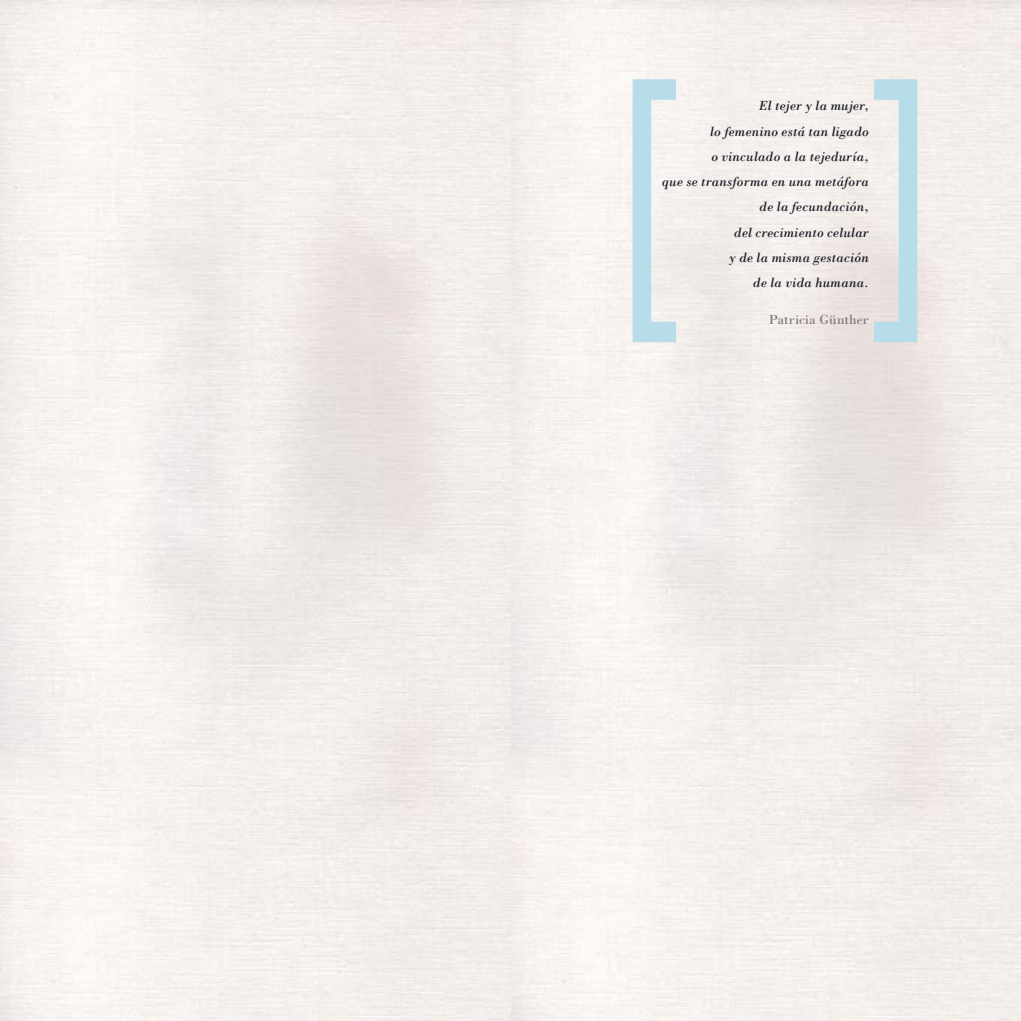
<style>
.page{position:relative;width:1021px;height:1021px;background:#fff}
.page>*{position:absolute;margin:0;border:0;box-sizing:border-box;transform-origin:0 0}
.t1{font:condensed 288px "Helvetica";color:#b7dcea}
.t2{font:italic 13.5px/25.2px "Bodoni";letter-spacing:.01em;color:#1d1f29;text-align:right}
.t3{font:13.5px "Bodoni";letter-spacing:.005em;color:#7f8082}
</style>
<div class="page">
<h1 class="t1" style="left:617px;top:13px;width:318px">[ ]</h1>
<p class="t2" style="left:662px;top:93px;width:208px">El tejer y la mujer,<br>lo femenino está tan ligado<br>o vinculado a la tejeduría,<br>que se transforma en una metáfora de la fecundación,<br>del crecimiento celular<br>y de la misma gestación<br>de la vida humana.</p>
<p class="t3" style="left:768px;top:312px;width:102px">Patricia Günther</p>
</div>
